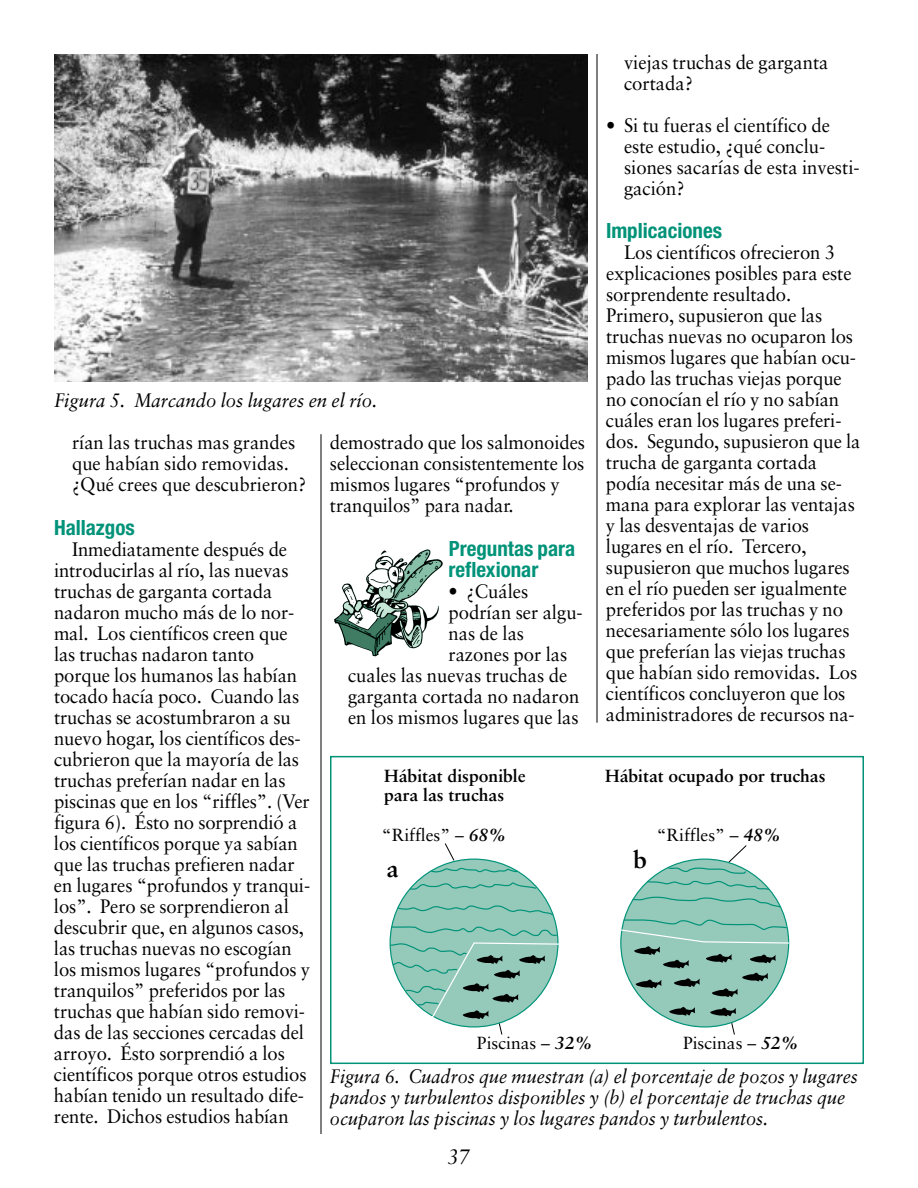
<style>
.page{position:relative;width:918px;height:1188px;background:#fff}
.page>*{position:absolute;margin:0;border:0;box-sizing:border-box;transform-origin:0 0}
.t1{font:700 24.3px "Sabon";color:#000}
.t2{font:700 condensed 21px/21px "Helvetica Neue";color:#009379}
.t3{font:italic 21px "Sabon";color:#000;scale:.95 1}
.t4{font:19.5px/21px "Sabon";letter-spacing:-.005em;color:#000;scale:.95 1}
.t5{font:italic 19.5px/21px "Sabon";color:#000;scale:.93 1}
.t6{font:italic 19.5px "Sabon";color:#000;scale:.95 1}
.t7{font:700 17.55px/18.9px "Sabon";color:#000}
.t8{font:17.55px "Sabon";color:#000}
.s1{font-weight:700;font-style:italic}
</style>
<div class="page">
<div style="left:330px;top:756px;width:534px;height:308px;border:2px solid #009379"></div>
<img style="left:334px;top:549px;width:109px;height:108px">
<hr style="left:321px;top:434px;width:1px;height:700px;background:#000">
<hr style="left:597px;top:54px;width:1px;height:669px;background:#000">
<img style="left:54px;top:54px;width:534px;height:327px">
<svg style="left:371px;top:843px;width:458px;height:221px"></svg>
<div style="left:390px;top:859px;width:169px;height:169px;background:#95c9ba;border:1px solid #009379;border-radius:50%"></div>
<div style="left:620px;top:859px;width:169px;height:169px;background:#95c9ba;border:1px solid #009379;border-radius:50%"></div>
<svg style="left:430px;top:867px;width:89px;height:6px"></svg>
<svg style="left:667px;top:866px;width:80px;height:7px"></svg>
<svg style="left:389px;top:880px;width:401px;height:143px"></svg>
<p class="t4" style="left:624px;top:53px;width:217px">viejas truchas de garganta cortada?</p>
<p class="t4" style="left:624px;top:116px;width:250px;text-indent:-18px">• Si tu fueras el científico de este estudio, ¿qué conclu&shy;siones sacarías de esta investi&shy;gación?</p>
<p class="t2" style="left:606px;top:222px;width:118px">Implicaciones</p>
<p class="t4" style="left:606px;top:244px;width:269px;text-indent:18px">Los científicos ofrecieron 3 explicaciones posibles para este sorprendente resultado.<br>Primero, supusieron que las truchas nuevas no ocuparon los mismos lugares que habían ocu&shy;pado las truchas viejas porque no conocían el río y no sabían cuáles eran los lugares preferi&shy;dos. Segundo, supusieron que la trucha de garganta cortada podía necesitar más de una se&shy;mana para explorar las ventajas y las desventajas de varios lugares en el río. Tercero, supusieron que muchos lugares en el río pueden ser igualmente preferidos por las truchas y no necesariamente sólo los lugares que preferían las viejas truchas que habían sido removidas. Los científicos concluyeron que los administradores de recursos na-</p>
<p class="t6" style="left:54px;top:392px;width:342px">Figura 5. Marcando los lugares en el río.</p>
<p class="t4" style="left:330px;top:433px;width:270px">demostrado que los salmonoides seleccionan consistentemente los mismos lugares “profundos y tranquilos” para nadar.</p>
<p class="t2" style="left:448px;top:539px;width:128px">Preguntas para reflexionar</p>
<p class="t4" style="left:448px;top:582px;width:85px">• ¿Cuáles</p>
<p class="t4" style="left:449px;top:603px;width:143px">podrían ser algu-</p>
<p class="t4" style="left:449px;top:624px;width:81px">nas de las</p>
<p class="t4" style="left:449px;top:645px;width:127px">razones por las</p>
<p class="t4" style="left:348px;top:666px;width:232px">cuales las nuevas truchas de</p>
<p class="t4" style="left:348px;top:687px;width:245px">garganta cortada no nadaron</p>
<p class="t4" style="left:348px;top:708px;width:244px">en los mismos lugares que las</p>
<p class="t4" style="left:72px;top:433px;width:248px">rían las truchas mas grandes que habían sido removidas. ¿Qué crees que descubrieron?</p>
<p class="t2" style="left:54px;top:518px;width:82px">Hallazgos</p>
<p class="t4" style="left:54px;top:540px;width:271px;text-indent:18px">Inmediatamente después de introducirlas al río, las nuevas truchas de garganta cortada nadaron mucho más de lo nor&shy;mal. Los científicos creen que las truchas nadaron tanto porque los humanos las habían tocado hacía poco. Cuando las truchas se acostumbraron a su nuevo hogar, los científicos des&shy;cubrieron que la mayoría de las truchas preferían nadar en las piscinas que en los “riffles”. (Ver figura 6). Ésto no sorprendió a los científicos porque ya sabían que las truchas prefieren nadar en lugares “profundos y tranqui&shy;los”. Pero se sorprendieron al descubrir que, en algunos casos, las truchas nuevas no escogían los mismos lugares “profundos y tranquilos” preferidos por las truchas que habían sido removi&shy;das de las secciones cercadas del arroyo. Ésto sorprendió a los científicos porque otros estudios habían tenido un resultado dife&shy;rente. Dichos estudios habían</p>
<p class="t7" style="left:384px;top:768px;width:143px">Hábitat disponible para las truchas</p>
<p class="t7" style="left:605px;top:768px;width:222px">Hábitat ocupado por truchas</p>
<p class="t8" style="left:382px;top:827px;width:125px">“Riffles” – <span class="s1">68%</span></p>
<p class="t8" style="left:657px;top:828px;width:125px">“Riffles” – <span class="s1">48%</span></p>
<p class="t1" style="left:634px;top:849px;width:15px">b</p>
<p class="t1" style="left:386px;top:858px;width:14px">a</p>
<p class="t8" style="left:683px;top:1036px;width:117px">Piscinas – <span class="s1">52%</span></p>
<p class="t8" style="left:477px;top:1036px;width:117px">Piscinas – <span class="s1">32%</span></p>
<p class="t5" style="left:330px;top:1068px;width:569px">Figura 6. Cuadros que muestran (a) el porcentaje de pozos y lugares pandos y turbulentos disponibles y (b) el porcentaje de truchas que ocuparon las piscinas y los lugares pandos y turbulentos.</p>
<p class="t3" style="left:448px;top:1147px;width:25px">37</p>
</div>
